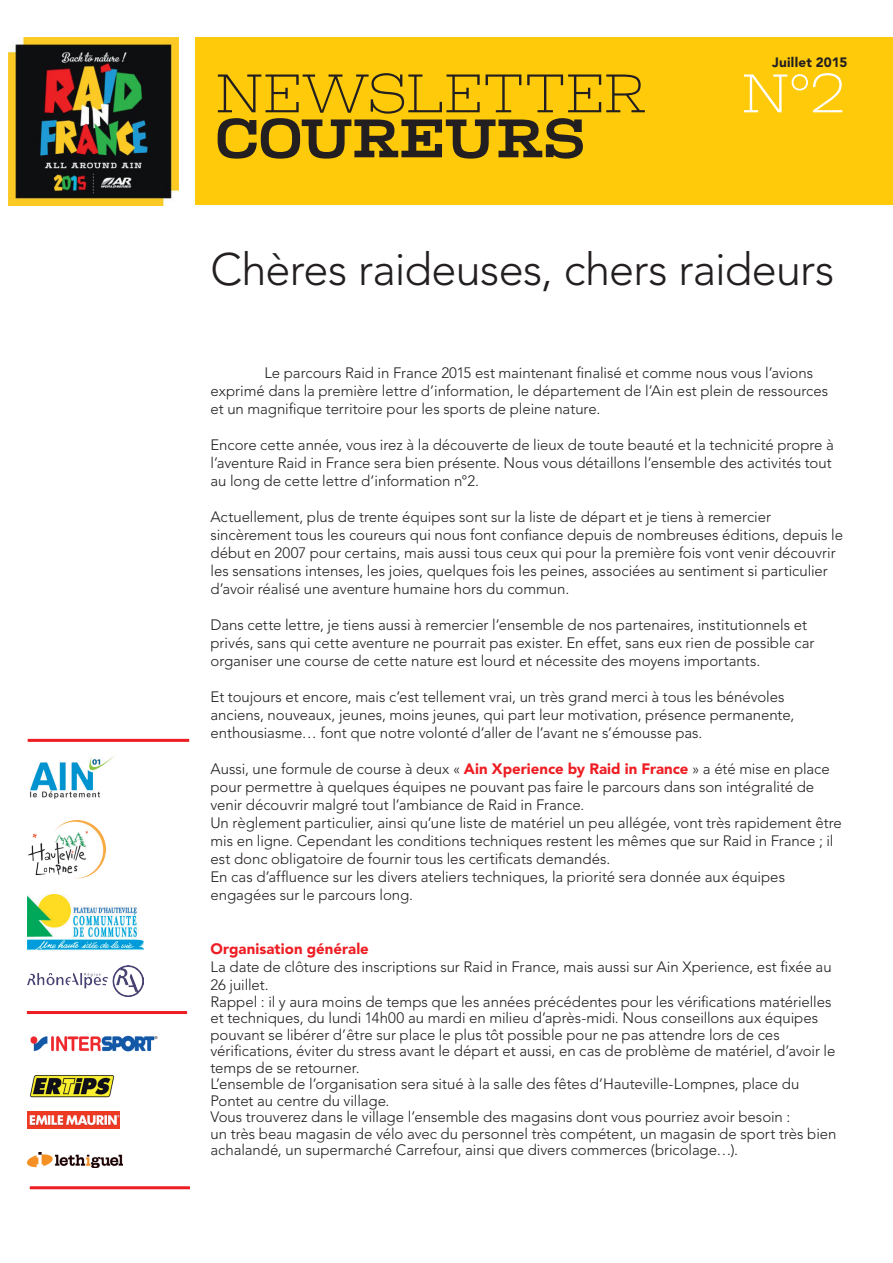
<style>
.page{position:relative;width:893px;height:1263px;background:#fff}
.page>*{position:absolute;margin:0;border:0;box-sizing:border-box;transform-origin:0 0}
.t1{font:300 54px "Warrior";color:#231f20}
.t2{font:700 54px "Warrior";color:#231f20}
.t3{font:300 54px "Warrior";color:#fff}
.t4{font:300 45px "Avenir";letter-spacing:-.015em;color:#231f20}
.t5{font:300 15px/18px "Avenir";letter-spacing:-.005em;color:#231f20}
.t6{font:900 15px "Avenir";letter-spacing:.005em;color:#ee1d23}
.t7{font:900 13.5px "Avenir";letter-spacing:.015em;color:#231f20}
.s1{font-weight:900;color:#ee1d23}
</style>
<div class="page">
<img style="left:9px;top:37px;width:170px;height:168px">
<div style="left:195px;top:37px;width:698px;height:168px;background:#feca0a"></div>
<img style="left:29px;top:1075px;width:86px;height:23px">
<img style="left:28px;top:1152px;width:95px;height:15px">
<img style="left:28px;top:1112px;width:91px;height:17px">
<img style="left:30px;top:1035px;width:128px;height:17px">
<hr style="left:27px;top:1011px;width:160px;height:3px;background:#ee1d23">
<hr style="left:28px;top:739px;width:161px;height:3px;background:#ee1d23">
<hr style="left:30px;top:1186px;width:160px;height:3px;background:#ee1d23">
<img style="left:30px;top:756px;width:84px;height:43px">
<img style="left:28px;top:820px;width:78px;height:59px">
<img style="left:28px;top:895px;width:116px;height:55px">
<img style="left:28px;top:966px;width:116px;height:31px">
<h1 class="t1" style="left:216px;top:62px;width:432px">NEWSLETTER</h1>
<h1 class="t2" style="left:216px;top:106px;width:370px">COUREURS</h1>
<p class="t7" style="left:772px;top:54px;width:77px">Juillet 2015</p>
<h1 class="t3" style="left:742px;top:62px;width:104px">N°2</h1>
<h2 class="t4" style="left:210px;top:243px;width:625px">Chères raideuses, chers raideurs</h2>
<p class="t5" style="left:210px;top:364px;width:619px;text-indent:54px">Le parcours Raid in France 2015 est maintenant finalisé et comme nous vous l’avions exprimé dans la première lettre d’information, le département de l’Ain est plein de ressources et un magnifique territoire pour les sports de pleine nature.</p>
<p class="t5" style="left:210px;top:436px;width:625px">Encore cette année, vous irez à la découverte de lieux de toute beauté et la technicité propre à l’aventure Raid in France sera bien présente. Nous vous détaillons l’ensemble des activités tout au long de cette lettre d’information n°2.</p>
<p class="t5" style="left:210px;top:508px;width:634px">Actuellement, plus de trente équipes sont sur la liste de départ et je tiens à remercier sincèrement tous les coureurs qui nous font confiance depuis de nombreuses éditions, depuis le début en 2007 pour certains, mais aussi tous ceux qui pour la première fois vont venir découvrir les sensations intenses, les joies, quelques fois les peines, associées au sentiment si particulier d’avoir réalisé une aventure humaine hors du commun.</p>
<p class="t5" style="left:210px;top:616px;width:606px">Dans cette lettre, je tiens aussi à remercier l’ensemble de nos partenaires, institutionnels et privés, sans qui cette aventure ne pourrait pas exister. En effet, sans eux rien de possible car organiser une course de cette nature est lourd et nécessite des moyens importants.</p>
<p class="t5" style="left:210px;top:688px;width:585px">Et toujours et encore, mais c’est tellement vrai, un très grand merci à tous les bénévoles anciens, nouveaux, jeunes, moins jeunes, qui part leur motivation, présence permanente, enthousiasme… font que notre volonté d’aller de l’avant ne s’émousse pas.</p>
<p class="t5" style="left:210px;top:760px;width:633px">Aussi, une formule de course à deux « <span class="s1">Ain Xperience by Raid in France</span> » a été mise en place pour permettre à quelques équipes ne pouvant pas faire le parcours dans son intégralité de venir découvrir malgré tout l’ambiance de Raid in France.<br>Un règlement particulier, ainsi qu’une liste de matériel un peu allégée, vont très rapidement être mis en ligne. Cependant les conditions techniques restent les mêmes que sur Raid in France ; il est donc obligatoire de fournir tous les certificats demandés.<br>En cas d’affluence sur les divers ateliers techniques, la priorité sera donnée aux équipes engagées sur le parcours long.</p>
<p class="t6" style="left:210px;top:940px;width:160px">Organisation générale</p>
<p class="t5" style="left:210px;top:958px;width:623px">La date de clôture des inscriptions sur Raid in France, mais aussi sur Ain Xperience, est fixée au<br>26 juillet.</p>
<p class="t5" style="left:210px;top:993px;width:627px;line-height:16.5px">Rappel : il y aura moins de temps que les années précédentes pour les vérifications matérielles et techniques, du lundi 14h00 au mardi en milieu d’après-midi. Nous conseillons aux équipes pouvant se libérer d’être sur place le plus tôt possible pour ne pas attendre lors de ces vérifications, éviter du stress avant le départ et aussi, en cas de problème de matériel, d’avoir le temps de se retourner.<br>L’ensemble de l’organisation sera situé à la salle des fêtes d’Hauteville-Lompnes, place du Pontet au centre du village.<br>Vous trouverez dans le village l’ensemble des magasins dont vous pourriez avoir besoin :<br>un très beau magasin de vélo avec du personnel très compétent, un magasin de sport très bien achalandé, un supermarché Carrefour, ainsi que divers commerces (bricolage…).</p>
</div>
